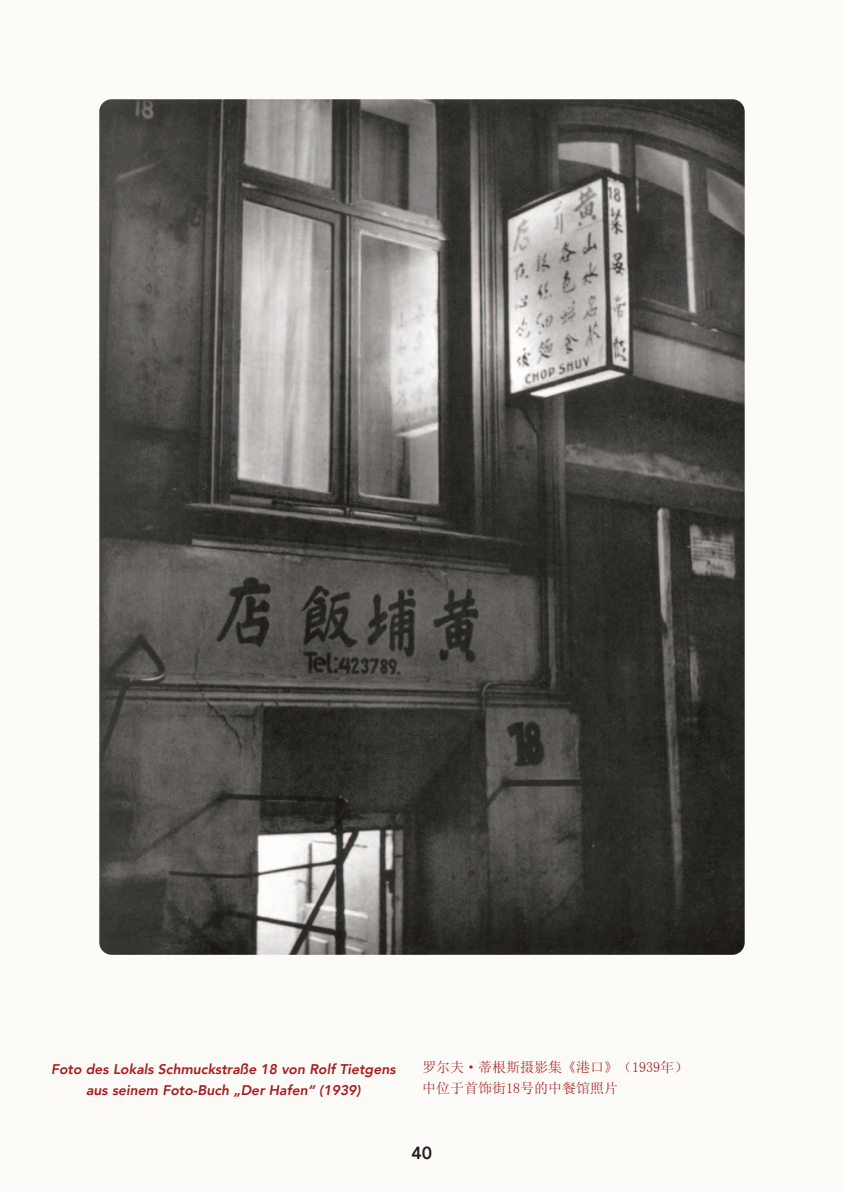
<style>
.page{position:relative;width:844px;height:1191px;background:#fff}
.page>*{position:absolute;margin:0;border:0;box-sizing:border-box;transform-origin:0 0}
.t1{font:800 17.5px "Avenir";color:#231f20}
.t2{font:italic 800 14px/21px "Avenir";color:#a61c1f;text-align:center}
.t3{font:14px "Sim Sun";color:#a61c1f}
</style>
<div class="page">
<div style="left:0;top:0;width:843px;height:1191px;background:#fcfbf8"></div>
<img style="left:99px;top:99px;width:645px;height:855px;border-radius:12px">
<p class="t2" style="left:51px;top:1059px;width:346px">Foto des Lokals Schmuckstraße 18 von Rolf Tietgens aus seinem Foto-Buch „Der Hafen“ (1939)</p>
<p class="t3" style="left:422px;top:1059px;width:267px">罗尔夫·蒂根斯摄影集《港口》（1939年）</p>
<p class="t3" style="left:422px;top:1080px;width:197px">中位于首饰街18号的中餐馆照片</p>
<p class="t1" style="left:411px;top:1141px;width:22px">40</p>
</div>
